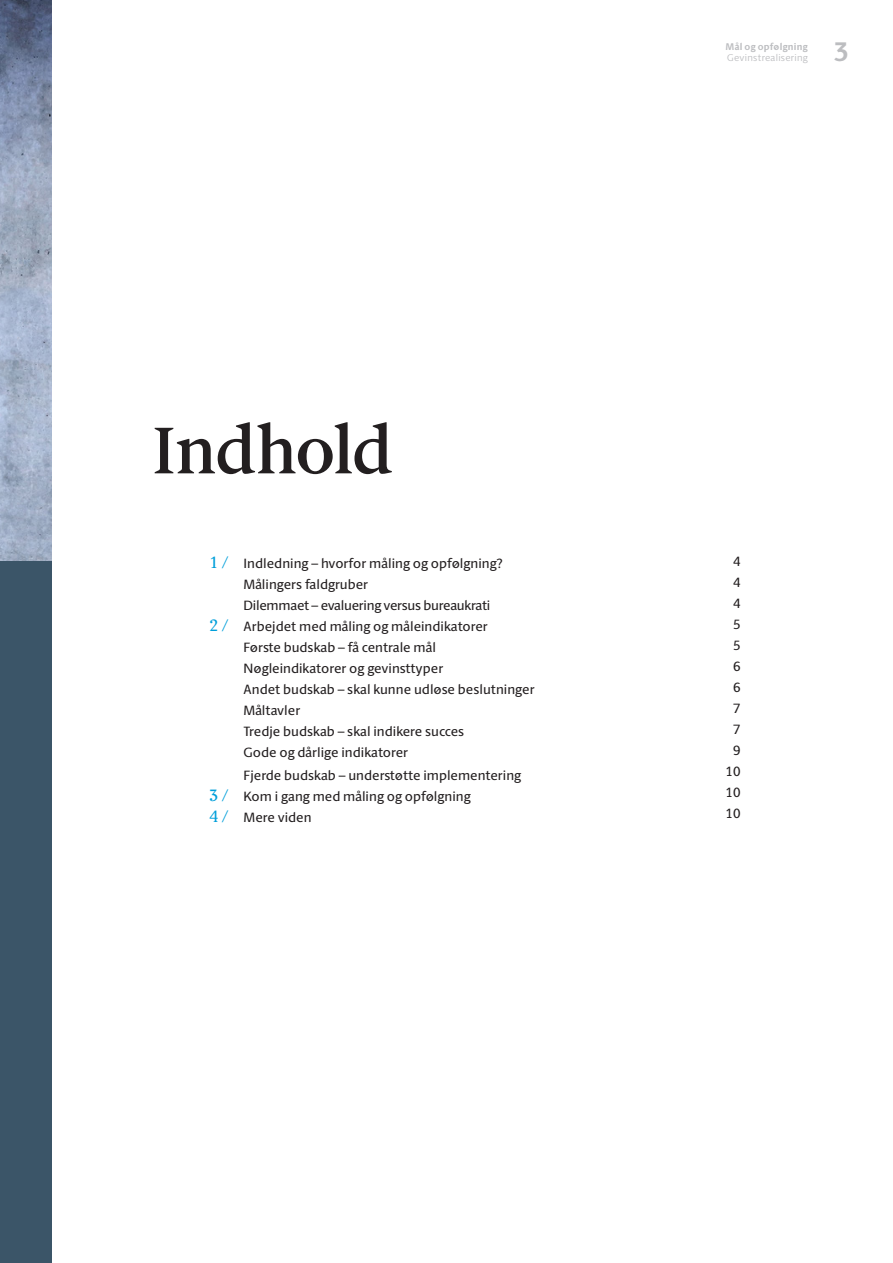
<style>
.page{position:relative;width:893px;height:1263px;background:#fff}
.page>*{position:absolute;margin:0;border:0;box-sizing:border-box;transform-origin:0 0}
.t1{font:600 66px "ID Serif";letter-spacing:-.02em;color:#231f20}
.t2{font:700 27px "ID Sans";color:#bcbdc0}
.Toc_2{font:13.5px/21px "ID Sans";color:#231f20;text-align:center}
.Toc_2-2{font:13.5px "ID Sans";letter-spacing:-.02em;color:#231f20}
.t3{font:300 9.75px "ID Sans";letter-spacing:.025em;color:#bcbdc0}
.t4{font:700 9.75px "ID Sans";letter-spacing:.025em;color:#bcbdc0}
.s1{font-family:"ID Serif";font-size:16.5px;color:#009fda}
</style>
<div class="page">
<div style="left:0;top:0;width:51px;height:1263px;background:#3b5568"></div>
<img style="left:0;top:0;width:51px;height:560px">
<p class="t1" style="left:152px;top:410px;width:241px">Indhold</p>
<p class="Toc_2" style="left:209px;top:553px;width:295px"><span class="s1">1 /</span> Indledning – hvorfor måling og opfølgning?</p>
<p class="Toc_2" style="left:244px;top:574px;width:126px">Målingers faldgruber</p>
<p class="Toc_2-2" style="left:244px;top:597px;width:248px">Dilemmaet – evaluering versus bureaukrati</p>
<p class="Toc_2" style="left:209px;top:616px;width:280px"><span class="s1">2 /</span> Arbejdet med måling og måleindikatorer</p>
<p class="Toc_2" style="left:244px;top:637px;width:194px">Første budskab – få centrale mål</p>
<p class="Toc_2" style="left:244px;top:658px;width:201px">Nøgleindikatorer og gevinsttyper</p>
<p class="Toc_2" style="left:244px;top:679px;width:293px">Andet budskab – skal kunne udløse beslutninger</p>
<p class="Toc_2" style="left:244px;top:700px;width:58px">Måltavler</p>
<p class="Toc_2" style="left:244px;top:721px;width:222px">Tredje budskab – skal indikere succes</p>
<p class="Toc_2" style="left:244px;top:742px;width:166px">Gode og dårlige indikatorer</p>
<p class="Toc_2" style="left:244px;top:765px;width:279px">Fjerde budskab – understøtte implementering</p>
<p class="Toc_2" style="left:209px;top:786px;width:263px"><span class="s1">3 /</span> Kom i gang med måling og opfølgning</p>
<p class="Toc_2" style="left:209px;top:807px;width:104px"><span class="s1">4 /</span> Mere viden</p>
<p class="t4" style="left:725px;top:41px;width:84px">Mål og opfølgning</p>
<p class="t3" style="left:727px;top:52px;width:82px">Gevinstrealisering</p>
<p class="t2" style="left:834px;top:35px;width:17px">3</p>
<p class="Toc_2" style="left:733px;top:551px;width:9px">4</p>
<p class="Toc_2" style="left:733px;top:572px;width:9px">4</p>
<p class="Toc_2" style="left:733px;top:593px;width:9px">4</p>
<p class="Toc_2" style="left:733px;top:614px;width:9px">5</p>
<p class="Toc_2" style="left:733px;top:635px;width:9px">5</p>
<p class="Toc_2" style="left:733px;top:656px;width:9px">6</p>
<p class="Toc_2" style="left:733px;top:677px;width:9px">6</p>
<p class="Toc_2" style="left:733px;top:698px;width:9px">7</p>
<p class="Toc_2" style="left:726px;top:719px;width:17px">7<br>9<br>10<br>10<br>10</p>
</div>
